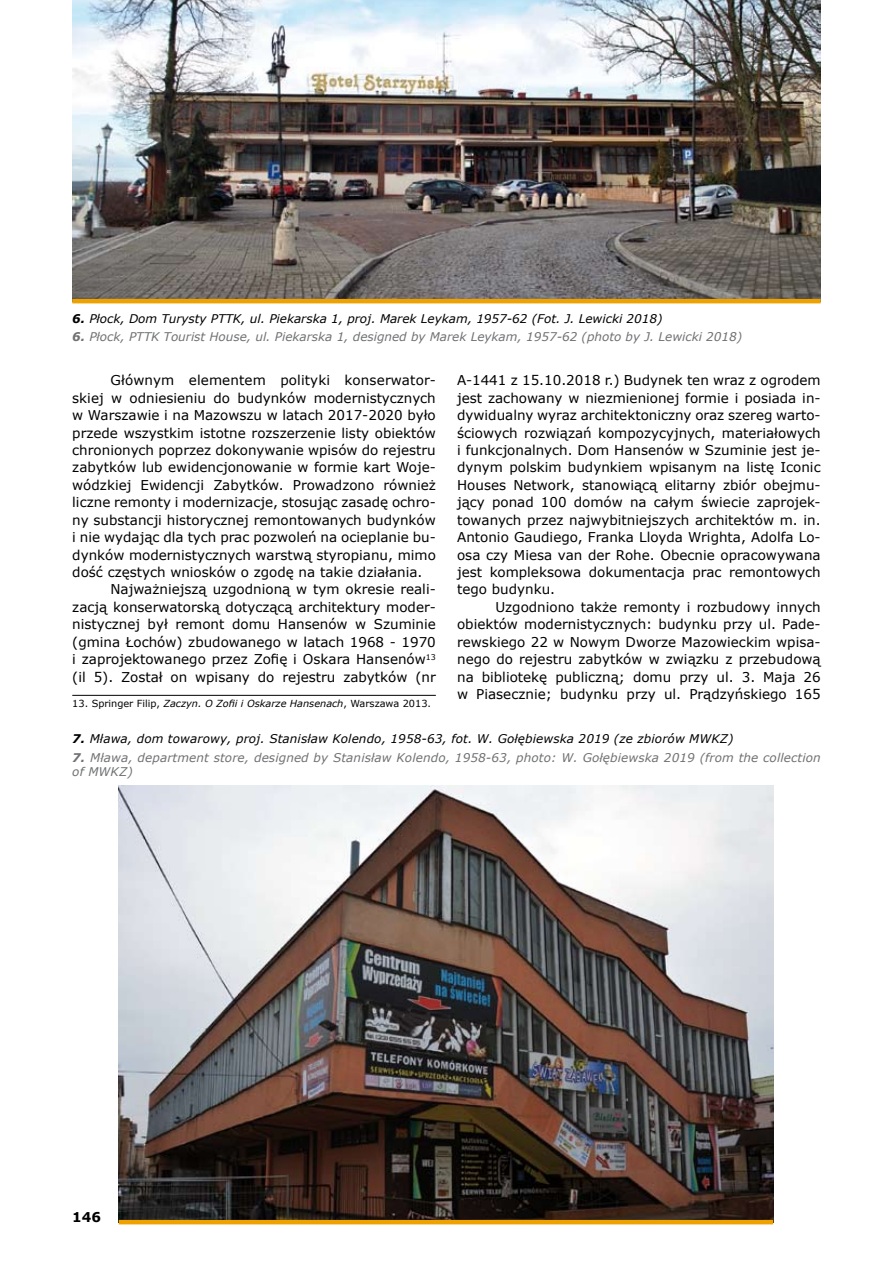
<style>
.page{position:relative;width:893px;height:1263px;background:#fff}
.page>*{position:absolute;margin:0;border:0;box-sizing:border-box;transform-origin:0 0}
.t1{font:13.5px/17.4px "Verdana";color:#000;text-align:justify}
.t2{font:700 13.5px "Verdana";color:#000}
.t3{font:italic 12px/14.4px "Verdana";letter-spacing:.01em;color:#707173}
.t4{font:italic 12px "Verdana";letter-spacing:.01em;color:#000}
.t5{font:9.75px "Verdana";color:#000}
.s1{font-weight:700}
.s2{font-style:italic}
</style>
<div class="page">
<hr style="left:72px;top:695px;width:364px;height:1px;background:#000">
<img style="left:119px;top:786px;width:654px;height:434px">
<img style="left:72px;top:0;width:749px;height:299px">
<hr style="left:72px;top:299px;width:749px;height:4px;background:#eda200">
<hr style="left:119px;top:1220px;width:654px;height:4px;background:#eda200">
<p class="t4" style="left:72px;top:311px;width:592px"><span class="s1">6.</span> Płock, Dom Turysty PTTK, ul. Piekarska 1, proj. Marek Leykam, 1957-62 (Fot. J. Lewicki 2018)</p>
<p class="t3" style="left:72px;top:329px;width:671px"><span class="s1">6.</span> Płock, PTTK Tourist House, ul. Piekarska 1, designed by Marek Leykam, 1957-62 (photo by J. Lewicki 2018)</p>
<p class="t1" style="left:111px;top:371px;width:327px">Głównym elementem polityki konserwator-</p>
<p class="t1" style="left:72px;top:389px;width:365px">skiej w odniesieniu do budynków modernistycznych</p>
<p class="t1" style="left:72px;top:406px;width:365px">w Warszawie i na Mazowszu w latach 2017-2020 było</p>
<p class="t1" style="left:72px;top:423px;width:365px">przede wszystkim istotne rozszerzenie listy obiektów</p>
<p class="t1" style="left:72px;top:441px;width:365px">chronionych poprzez dokonywanie wpisów do rejestru</p>
<p class="t1" style="left:72px;top:458px;width:365px">zabytków lub ewidencjonowanie w formie kart Woje-</p>
<p class="t1" style="left:72px;top:476px;width:365px">wódzkiej Ewidencji Zabytków. Prowadzono również</p>
<p class="t1" style="left:72px;top:493px;width:365px">liczne remonty i modernizacje, stosując zasadę ochro-</p>
<p class="t1" style="left:72px;top:511px;width:365px">ny substancji historycznej remontowanych budynków</p>
<p class="t1" style="left:72px;top:528px;width:365px">i nie wydając dla tych prac pozwoleń na ocieplanie bu-</p>
<p class="t1" style="left:72px;top:545px;width:365px">dynków modernistycznych warstwą styropianu, mimo</p>
<p class="t1" style="left:72px;top:563px;width:352px">dość częstych wniosków o zgodę na takie działania.</p>
<p class="t1" style="left:111px;top:580px;width:327px">Najważniejszą uzgodnioną w tym okresie reali-</p>
<p class="t1" style="left:72px;top:598px;width:365px">zacją konserwatorską dotyczącą architektury moder-</p>
<p class="t1" style="left:72px;top:615px;width:365px">nistycznej był remont domu Hansenów w Szuminie</p>
<p class="t1" style="left:72px;top:633px;width:365px">(gmina Łochów) zbudowanego w latach 1968 - 1970</p>
<p class="t1" style="left:72px;top:650px;width:365px">i zaprojektowanego przez Zofię i Oskara Hansenów<sup>13</sup></p>
<p class="t1" style="left:72px;top:668px;width:365px">(il 5). Został on wpisany do rejestru zabytków (nr</p>
<p class="t5" style="left:72px;top:697px;width:360px">13. Springer Filip, <span class="s2">Zaczyn. O Zofii i Oskarze Hansenach</span>, Warszawa 2013.</p>
<p class="t1" style="left:457px;top:371px;width:365px">A-1441 z 15.10.2018 r.) Budynek ten wraz z ogrodem jest zachowany w niezmienionej formie i posiada in&shy;dywidualny wyraz architektoniczny oraz szereg warto&shy;ściowych rozwiązań kompozycyjnych, materiałowych i funkcjonalnych. Dom Hansenów w Szuminie jest je&shy;dynym polskim budynkiem wpisanym na listę Iconic Houses Network, stanowiącą elitarny zbiór obejmu&shy;jący ponad 100 domów na całym świecie zaprojek&shy;towanych przez najwybitniejszych architektów m. in.<br>Antonio Gaudiego, Franka Lloyda Wrighta, Adolfa Lo&shy;osa czy Miesa van der Rohe. Obecnie opracowywana jest kompleksowa dokumentacja prac remontowych tego budynku.</p>
<p class="t1" style="left:457px;top:598px;width:365px;text-indent:38px">Uzgodniono także remonty i rozbudowy innych obiektów modernistycznych: budynku przy ul. Pade&shy;rewskiego 22 w Nowym Dworze Mazowieckim wpisa&shy;nego do rejestru zabytków w związku z przebudową na bibliotekę publiczną; domu przy ul. 3. Maja 26 w Piasecznie; budynku przy ul. Prądzyńskiego 165</p>
<p class="t4" style="left:72px;top:731px;width:663px"><span class="s1">7.</span> Mława, dom towarowy, proj. Stanisław Kolendo, 1958-63, fot. W. Gołębiewska 2019 (ze zbiorów MWKZ)</p>
<p class="t3" style="left:72px;top:750px;width:750px"><span class="s1">7.</span> Mława, department store, designed by Stanisław Kolendo, 1958-63, photo: W. Gołębiewska 2019 (from the collection of MWKZ)</p>
<p class="t2" style="left:72px;top:1209px;width:30px">146</p>
</div>
